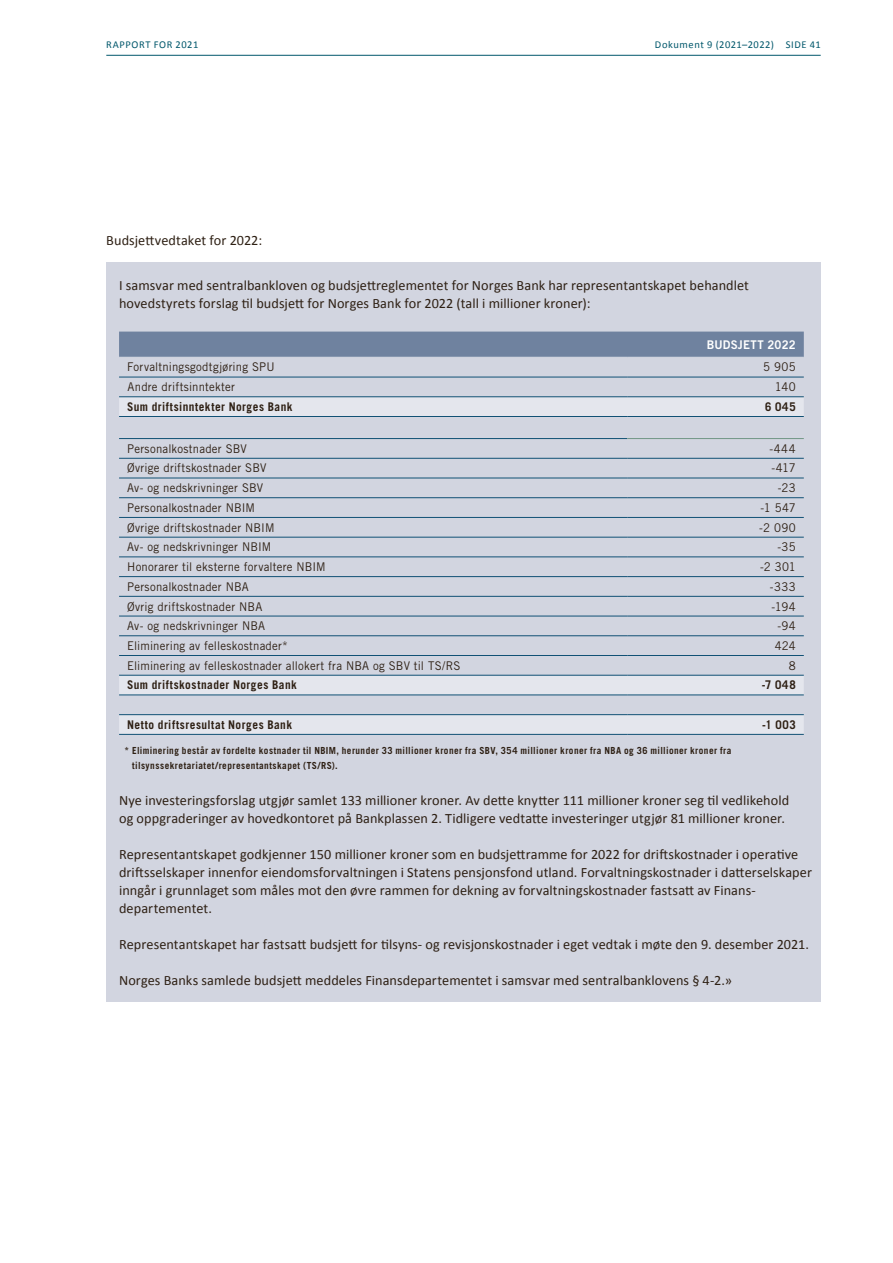
<style>
.page{position:relative;width:893px;height:1263px;background:#fff}
.page>*{position:absolute;margin:0;border:0;box-sizing:border-box;transform-origin:0 0}
.Brtekst_shadingboks{font:14.25px/18px "Calibri";letter-spacing:.005em;color:#2e2014}
.Brtekst{font:14.25px "Calibri";letter-spacing:.005em;color:#2e2014}
.Tabelltekst{font:12px "Trade Gothic LT Std";letter-spacing:.02em;color:#2e2014;scale:.95 1}
.Tabelltekst-2{font:700 12px "Trade Gothic LT Std";letter-spacing:.045em;color:#2e2014;scale:.95 1}
.Tabell_heading{font:12px "Trade Gothic LT Std Bd 2";letter-spacing:.01em;color:#fff;scale:.95 1}
.t1{font:10.5px "Calibri";letter-spacing:.055em;color:#00576b}
.Tabellfotnote{font:700 9.75px/15px "Trade Gothic LT Std";letter-spacing:.045em;color:#2e2014;scale:.95 1}
</style>
<div class="page">
<hr style="left:106px;top:55px;width:715px;height:1px;background:#00576b">
<div style="left:106px;top:262px;width:715px;height:547px;background:#d2d5e0"></div>
<div style="left:106px;top:777px;width:715px;height:62px;background:#d2d5e0"></div>
<div style="left:106px;top:831px;width:715px;height:98px;background:#d2d5e0"></div>
<div style="left:106px;top:921px;width:715px;height:44px;background:#d2d5e0"></div>
<div style="left:106px;top:957px;width:715px;height:44px;background:#d2d5e0"></div>
<div style="left:119px;top:332px;width:685px;height:25px;background:#6f829f"></div>
<svg style="left:119px;top:397px;width:685px;height:336px"></svg>
<hr style="left:119px;top:438px;width:508px;height:1px;background:#115175">
<hr style="left:627px;top:458px;width:177px;height:1px;background:#115175">
<hr style="left:119px;top:377px;width:508px;height:1px;background:#115175">
<hr style="left:627px;top:377px;width:177px;height:1px;background:#115175">
<hr style="left:119px;top:396px;width:508px;height:1px;background:#115175">
<hr style="left:627px;top:396px;width:177px;height:1px;background:#115175">
<hr style="left:119px;top:458px;width:508px;height:1px;background:#115175">
<hr style="left:119px;top:478px;width:508px;height:1px;background:#115175">
<hr style="left:627px;top:478px;width:177px;height:1px;background:#115175">
<hr style="left:119px;top:497px;width:508px;height:1px;background:#115175">
<hr style="left:627px;top:497px;width:177px;height:1px;background:#115175">
<hr style="left:119px;top:517px;width:508px;height:1px;background:#115175">
<hr style="left:627px;top:517px;width:177px;height:1px;background:#115175">
<hr style="left:119px;top:537px;width:508px;height:1px;background:#115175">
<hr style="left:627px;top:537px;width:177px;height:1px;background:#115175">
<hr style="left:119px;top:556px;width:508px;height:1px;background:#115175">
<hr style="left:627px;top:556px;width:177px;height:1px;background:#115175">
<hr style="left:119px;top:576px;width:508px;height:1px;background:#115175">
<hr style="left:627px;top:576px;width:177px;height:1px;background:#115175">
<hr style="left:119px;top:596px;width:508px;height:1px;background:#115175">
<hr style="left:627px;top:596px;width:177px;height:1px;background:#115175">
<hr style="left:119px;top:616px;width:508px;height:1px;background:#115175">
<hr style="left:627px;top:616px;width:177px;height:1px;background:#115175">
<hr style="left:119px;top:635px;width:508px;height:1px;background:#115175">
<hr style="left:627px;top:635px;width:177px;height:1px;background:#115175">
<hr style="left:119px;top:655px;width:508px;height:1px;background:#115175">
<hr style="left:627px;top:655px;width:177px;height:1px;background:#115175">
<hr style="left:119px;top:675px;width:508px;height:1px;background:#115175">
<hr style="left:627px;top:675px;width:177px;height:1px;background:#115175">
<hr style="left:119px;top:734px;width:508px;height:1px;background:#115175">
<hr style="left:627px;top:734px;width:177px;height:1px;background:#115175">
<hr style="left:119px;top:714px;width:508px;height:1px;background:#115175">
<hr style="left:627px;top:714px;width:177px;height:1px;background:#115175">
<hr style="left:119px;top:694px;width:508px;height:1px;background:#115175">
<hr style="left:627px;top:694px;width:177px;height:1px;background:#115175">
<hr style="left:119px;top:416px;width:508px;height:1px;background:#115175">
<hr style="left:627px;top:416px;width:177px;height:1px;background:#115175">
<hr style="left:627px;top:438px;width:177px;height:1px;background:#729787">
<hr style="left:119px;top:357px;width:508px;height:1px;background:#d7dae4">
<hr style="left:627px;top:357px;width:177px;height:1px;background:#d7dae4">
<p class="t1" style="left:106px;top:38px;width:94px">RAPPORT FOR 2021</p>
<p class="t1" style="left:655px;top:38px;width:167px">Dokument 9 (2021–2022) SIDE 41</p>
<p class="Brtekst" style="left:106px;top:231px;width:157px">Budsjettvedtaket for 2022:</p>
<p class="Brtekst_shadingboks" style="left:119px;top:276px;width:631px">I samsvar med sentralbankloven og budsjettreglementet for Norges Bank har representantskapet behandlet hovedstyrets forslag til budsjett for Norges Bank for 2022 (tall i millioner kroner):</p>
<p class="Tabell_heading" style="left:707px;top:337px;width:95px">BUDSJETT 2022</p>
<p class="Tabelltekst" style="left:127px;top:360px;width:157px">Forvaltningsgodtgjøring SPU</p>
<p class="Tabelltekst" style="left:763px;top:360px;width:36px">5 905</p>
<p class="Tabelltekst" style="left:128px;top:380px;width:115px">Andre driftsinntekter</p>
<p class="Tabelltekst" style="left:775px;top:380px;width:24px">140</p>
<p class="Tabelltekst-2" style="left:127px;top:399px;width:176px">Sum driftsinntekter Norges Bank</p>
<p class="Tabelltekst-2" style="left:765px;top:399px;width:34px">6 045</p>
<p class="Tabelltekst" style="left:127px;top:441px;width:128px">Personalkostnader SBV</p>
<p class="Tabelltekst" style="left:769px;top:441px;width:29px">-444</p>
<p class="Tabelltekst" style="left:127px;top:461px;width:148px">Øvrige driftskostnader SBV</p>
<p class="Tabelltekst" style="left:771px;top:461px;width:27px">-417</p>
<p class="Tabelltekst" style="left:127px;top:481px;width:145px">Av- og nedskrivninger SBV</p>
<p class="Tabelltekst" style="left:778px;top:481px;width:20px">-23</p>
<p class="Tabelltekst" style="left:127px;top:500px;width:136px">Personalkostnader NBIM</p>
<p class="Tabelltekst" style="left:760px;top:500px;width:39px">-1 547</p>
<p class="Tabelltekst" style="left:127px;top:520px;width:157px">Øvrige driftskostnader NBIM</p>
<p class="Tabelltekst" style="left:759px;top:520px;width:40px">-2 090</p>
<p class="Tabelltekst" style="left:127px;top:540px;width:153px">Av- og nedskrivninger NBIM</p>
<p class="Tabelltekst" style="left:777px;top:540px;width:21px">-35</p>
<p class="Tabelltekst" style="left:127px;top:559px;width:211px">Honorarer til eksterne forvaltere NBIM</p>
<p class="Tabelltekst" style="left:760px;top:559px;width:39px">-2 301</p>
<p class="Tabelltekst" style="left:127px;top:579px;width:130px">Personalkostnader NBA</p>
<p class="Tabelltekst" style="left:770px;top:579px;width:29px">-333</p>
<p class="Tabelltekst" style="left:127px;top:599px;width:144px">Øvrig driftskostnader NBA</p>
<p class="Tabelltekst" style="left:771px;top:599px;width:27px">-194</p>
<p class="Tabelltekst" style="left:127px;top:619px;width:147px">Av- og nedskrivninger NBA</p>
<p class="Tabelltekst" style="left:777px;top:619px;width:21px">-94</p>
<p class="Tabelltekst" style="left:127px;top:638px;width:171px">Eliminering av felleskostnader*</p>
<p class="Tabelltekst" style="left:775px;top:638px;width:24px">424</p>
<p class="Tabelltekst" style="left:127px;top:658px;width:352px">Eliminering av felleskostnader allokert fra NBA og SBV til TS/RS</p>
<p class="Tabelltekst" style="left:789px;top:658px;width:9px">8</p>
<p class="Tabelltekst-2" style="left:127px;top:678px;width:180px">Sum driftskostnader Norges Bank</p>
<p class="Tabelltekst-2" style="left:762px;top:678px;width:37px">-7 048</p>
<p class="Tabelltekst-2" style="left:127px;top:717px;width:175px">Netto driftsresultat Norges Bank</p>
<p class="Tabelltekst-2" style="left:762px;top:717px;width:37px">-1 003</p>
<p class="Tabellfotnote" style="left:132px;top:743px;width:632px;text-indent:-8px">* Eliminering består av fordelte kostnader til NBIM, herunder 33 millioner kroner fra SBV, 354 millioner kroner fra NBA og 36 millioner kroner fra tilsynssekretariatet/representantskapet (TS/RS).</p>
<p class="Brtekst_shadingboks" style="left:119px;top:791px;width:672px">Nye investeringsforslag utgjør samlet 133 millioner kroner. Av dette knytter 111 millioner kroner seg til vedlikehold og oppgraderinger av hovedkontoret på Bankplassen 2. Tidligere vedtatte investeringer utgjør 81 millioner kroner.</p>
<p class="Brtekst_shadingboks" style="left:119px;top:845px;width:694px">Representantskapet godkjenner 150 millioner kroner som en budsjettramme for 2022 for driftskostnader i operative driftsselskaper innenfor eiendomsforvaltningen i Statens pensjonsfond utland. Forvaltningskostnader i datterselskaper inngår i grunnlaget som måles mot den øvre rammen for dekning av forvaltningskostnader fastsatt av Finans&shy;departementet.</p>
<p class="Brtekst_shadingboks" style="left:119px;top:935px;width:691px">Representantskapet har fastsatt budsjett for tilsyns- og revisjonskostnader i eget vedtak i møte den 9. desember 2021.</p>
<p class="Brtekst_shadingboks" style="left:119px;top:971px;width:614px">Norges Banks samlede budsjett meddeles Finansdepartementet i samsvar med sentralbanklovens § 4-2.»</p>
</div>
